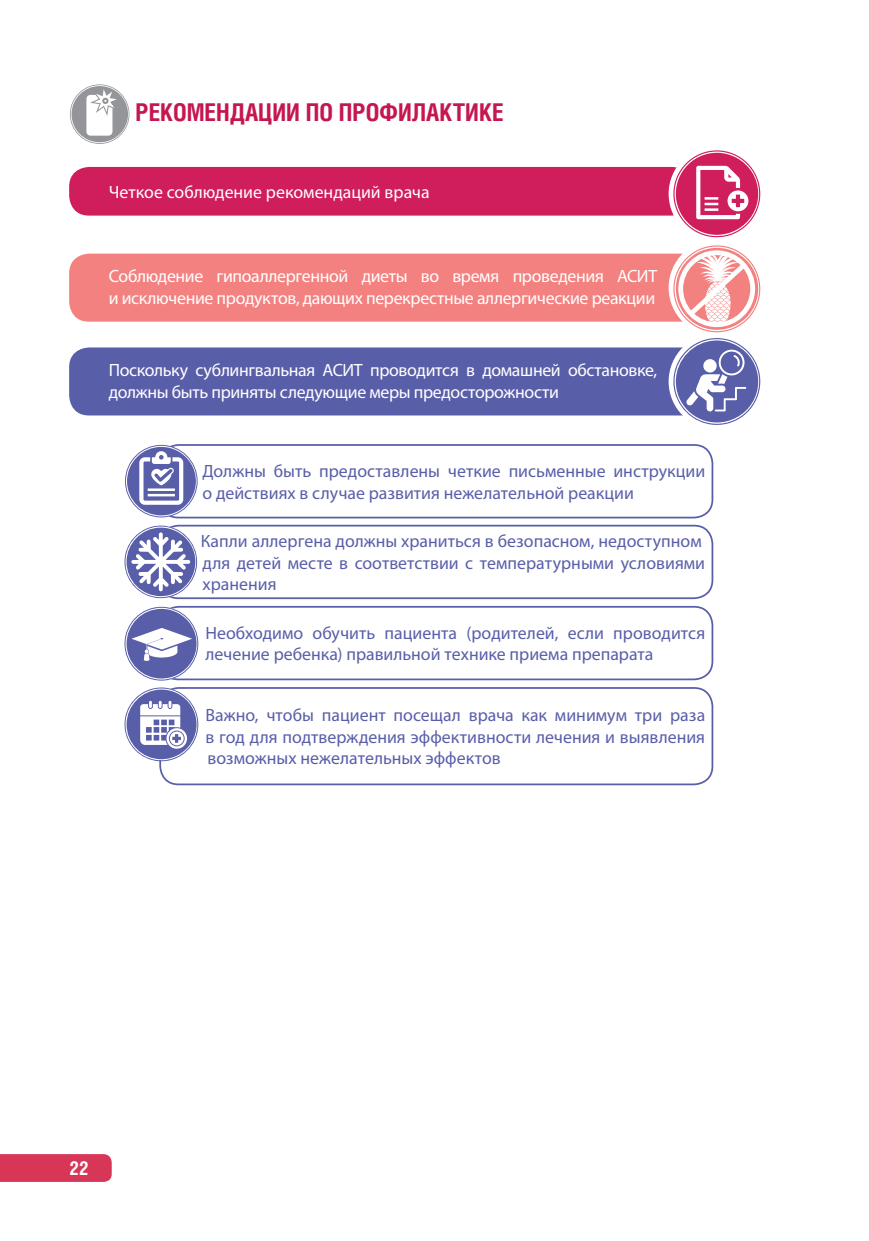
<style>
.page{position:relative;width:869px;height:1241px;background:#fff}
.page>*{position:absolute;margin:0;border:0;box-sizing:border-box;transform-origin:0 0}
.t1{font:700 24.5px "Helios Cond";color:#c5164e}
.t2{font:700 19.25px "Helios Cond";color:#fff}
.t3{font:17.85px/21.3px "Myriad Pro";color:#595ea9}
.t4{font:17.85px/21.3px "Myriad Pro";letter-spacing:-.02em;color:#fff}
.t5{font:17.85px "Myriad Pro";color:#fff}
</style>
<div class="page">
<div style="left:0;top:1154px;width:112px;height:27px;background:#d83656"></div>
<svg style="left:70px;top:84px;width:59px;height:60px"></svg>
<div style="left:69px;top:167px;width:621px;height:48px;background:#d01d5c;border-radius:20px"></div>
<div style="left:69px;top:253px;width:643px;height:68px;background:#f38180;border-radius:20px"></div>
<div style="left:69px;top:347px;width:647px;height:68px;background:#595ea9;border-radius:20px"></div>
<div style="left:668px;top:146px;width:96px;height:96px;background:#fff;border-radius:50%"></div>
<svg style="left:673px;top:150px;width:87px;height:87px"></svg>
<div style="left:668px;top:239px;width:96px;height:97px;background:#fff;border-radius:50%"></div>
<div style="left:668px;top:333px;width:96px;height:96px;background:#fff;border-radius:50%"></div>
<svg style="left:671px;top:245px;width:89px;height:180px"></svg>
<div style="left:159px;top:444px;width:554px;height:74px;border:2px solid #595ea9;border-radius:18px"></div>
<div style="left:159px;top:524px;width:554px;height:75px;border:2px solid #595ea9;border-radius:18px"></div>
<div style="left:159px;top:606px;width:554px;height:74px;border:2px solid #595ea9;border-radius:18px"></div>
<div style="left:159px;top:687px;width:554px;height:98px;border:2px solid #595ea9;border-radius:18px"></div>
<svg style="left:125px;top:445px;width:72px;height:72px"></svg>
<svg style="left:124px;top:524px;width:73px;height:75px"></svg>
<svg style="left:124px;top:606px;width:74px;height:74px"></svg>
<svg style="left:124px;top:687px;width:74px;height:75px"></svg>
<h1 class="t1" style="left:135px;top:103px;width:369px">РЕКОМЕНДАЦИИ ПО ПРОФИЛАКТИКЕ</h1>
<p class="t5" style="left:109px;top:185px;width:322px">Четкое соблюдение рекомендаций врача</p>
<p class="t4" style="left:109px;top:267px;width:549px">Соблюдение гипоаллергенной диеты во время проведения АСИТ и исключение продуктов, дающих перекрестные аллергические реакции</p>
<p class="t4" style="left:109px;top:361px;width:549px">Поскольку сублингвальная АСИТ проводится в домашней обстановке, должны быть приняты следующие меры предосторожности</p>
<p class="t3" style="left:202px;top:462px;width:504px">Должны быть предоставлены четкие письменные инструкции о действиях в случае развития нежелательной реакции</p>
<p class="t3" style="left:201px;top:532px;width:505px">Капли аллергена должны храниться в безопасном, недоступном для детей месте в соответствии с температурными условиями хранения</p>
<p class="t3" style="left:205px;top:623px;width:501px">Необходимо обучить пациента (родителей, если проводится лечение ребенка) правильной технике приема препарата</p>
<p class="t3" style="left:205px;top:706px;width:501px;text-align:justify">Важно, чтобы пациент посещал врача как минимум три раза в год для подтверждения эффективности лечения и выявления возможных нежелательных эффектов</p>
<p class="t2" style="left:69px;top:1160px;width:21px">22</p>
</div>
